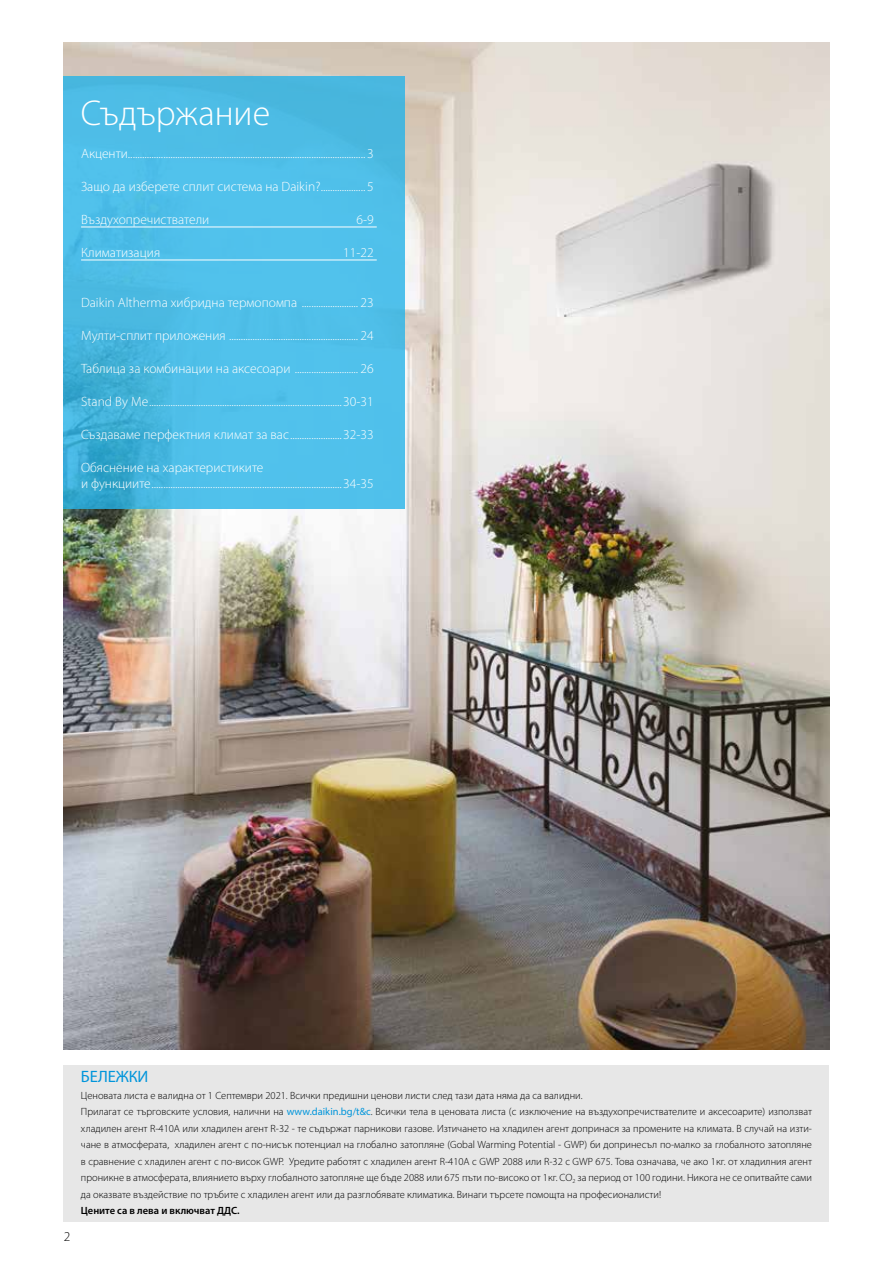
<style>
.page{position:relative;width:893px;height:1263px;background:#fff}
.page>*{position:absolute;margin:0;border:0;box-sizing:border-box;transform-origin:0 0}
.t1{font:300 36px "Myriad Pro";color:#fff}
.t2{font:16.5px "Myriad Pro";letter-spacing:-.01em;color:#0095db}
.t3{font:300 13.5px/16.5px "Myriad Pro";color:#fff}
.t4{font:300 13.5px "Myriad Pro";color:#000}
.t5{font:300 10.5px/16.5px "Myriad Pro";color:#000}
.t6{font:600 10.5px "Myriad Pro";color:#000}
.s1{font-weight:400;color:#0095db}
</style>
<div class="page">
<img style="left:64px;top:43px;width:765px;height:1007px">
<svg style="left:64px;top:77px;width:341px;height:432px;background:#4cbce6"></svg>
<hr style="left:81px;top:227px;width:296px;height:1px;background:#fff">
<hr style="left:81px;top:260px;width:296px;height:1px;background:#fff">
<div style="left:64px;top:1066px;width:765px;height:155px;background:#e7e7e7"></div>
<h1 class="t1" style="left:81px;top:93px;width:191px">Съдържание</h1>
<p class="t3" style="left:81px;top:145px;width:294px">Акценти..................................................................................................... 3</p>
<p class="t3" style="left:81px;top:178px;width:294px">Защо да изберете сплит система на Daikin?................... 5</p>
<p class="t3" style="left:81px;top:211px;width:130px">Въздухопречистватели</p>
<p class="t3" style="left:356px;top:211px;width:19px">6-9</p>
<p class="t3" style="left:81px;top:244px;width:81px">Климатизация</p>
<p class="t3" style="left:343px;top:244px;width:32px">11-22</p>
<p class="t3" style="left:81px;top:294px;width:294px">Daikin Altherma хибридна термопомпа ........................ 23</p>
<p class="t3" style="left:81px;top:327px;width:294px">Мулти-сплит приложения ....................................................... 24</p>
<p class="t3" style="left:81px;top:360px;width:294px">Таблица за комбинации на аксесоари ........................... 26</p>
<p class="t3" style="left:81px;top:393px;width:294px">Stand By Me..................................................................................30-31</p>
<p class="t3" style="left:81px;top:426px;width:294px">Създаваме перфектния климат за вас......................32-33</p>
<p class="t3" style="left:81px;top:459px;width:294px">Обяснение на характеристиките<br>и функциите.................................................................................34-35</p>
<p class="t4" style="left:64px;top:1229px;width:8px">2</p>
<h2 class="t2" style="left:81px;top:1066px;width:69px">БЕЛЕЖКИ</h2>
<p class="t5" style="left:81px;top:1087px;width:733px">Ценовата листа е валидна от 1 Септември 2021. Всички предишни ценови листи след тази дата няма да са валидни.<br>Прилагат се търговските условия, налични на <span class="s1">www.daikin.bg/t&amp;c</span>. Всички тела в ценовата листа (с изключение на въздухопречиствателите и аксесоарите) използват хладилен агент R-410A или хладилен агент R-32 - те съдържат парникови газове. Изтичането на хладилен агент допринася за промените на климата. В случай на изти&shy;чане в атмосферата, хладилен агент с по-нисък потенциал на глобално затопляне (Gobal Warming Potential - GWP) би допринесъл по-малко за глобалното затопляне в сравнение с хладилен агент с по-висок GWP. Уредите работят с хладилен агент R-410A с GWP 2088 или R-32 с GWP 675. Това означава, че ако 1кг. от хладилния агент проникне в атмосферата, влиянието върху глобалното затопляне ще бъде 2088 или 675 пъти по-високо от 1кг. CO<sub>2</sub> за период от 100 години. Никога не се опитвайте сами да оказвате въздействие по тръбите с хладилен агент или да разглобявате климатика. Винаги търсете помощта на професионалисти!</p>
<p class="t6" style="left:81px;top:1204px;width:160px">Цените са в лева и включват ДДС.</p>
</div>
